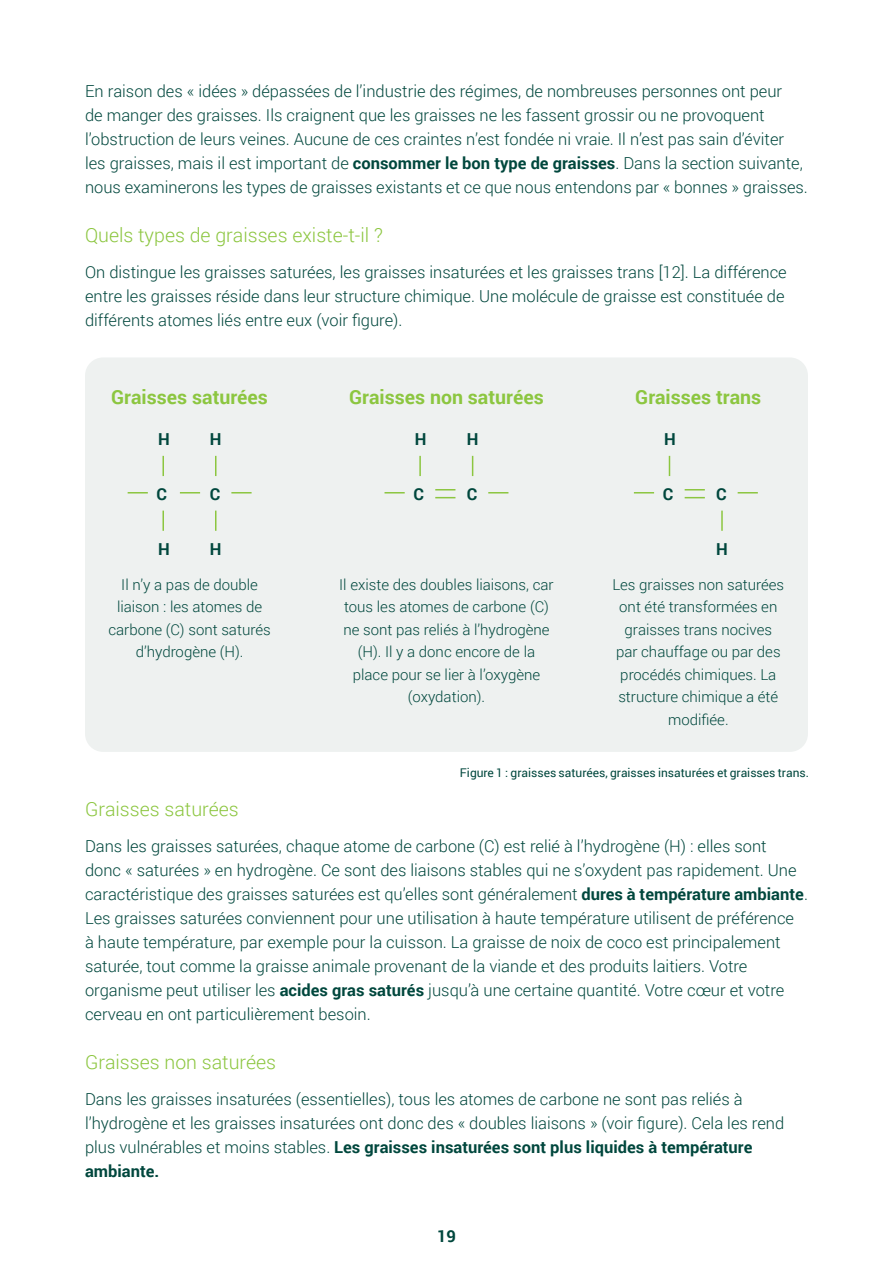
<style>
.page{position:relative;width:893px;height:1263px;background:#fff}
.page>*{position:absolute;margin:0;border:0;box-sizing:border-box;transform-origin:0 0}
.t1{font:300 19.5px "Roboto";color:#8cc640}
.t2{font:700 19.5px "Roboto";color:#8cc640}
.t3{font:300 16.5px/24px "Roboto";color:#00473d}
.t4{font:700 16.5px "Roboto";color:#00473d}
.t5{font:300 15px/22.5px "Roboto";color:#00473d;text-align:center}
.t6{font:12px "Roboto";color:#00473d}
.s1{font-weight:700}
</style>
<div class="page">
<div style="left:85px;top:357px;width:723px;height:395px;background:#eef1f0;border-radius:18px"></div>
<svg style="left:180px;top:492px;width:20px;height:1px"></svg>
<svg style="left:128px;top:492px;width:20px;height:1px"></svg>
<svg style="left:231px;top:492px;width:21px;height:1px"></svg>
<svg style="left:215px;top:456px;width:1px;height:20px"></svg>
<hr style="left:162px;top:456px;width:2px;height:20px;background:#8cc640">
<svg style="left:215px;top:511px;width:1px;height:20px"></svg>
<hr style="left:162px;top:511px;width:2px;height:20px;background:#8cc640">
<svg style="left:634px;top:492px;width:20px;height:1px"></svg>
<svg style="left:738px;top:492px;width:20px;height:1px"></svg>
<svg style="left:669px;top:456px;width:1px;height:20px"></svg>
<hr style="left:721px;top:511px;width:2px;height:20px;background:#8cc640">
<svg style="left:435px;top:489px;width:20px;height:1px"></svg>
<svg style="left:435px;top:497px;width:20px;height:1px"></svg>
<svg style="left:384px;top:492px;width:21px;height:1px"></svg>
<svg style="left:488px;top:492px;width:20px;height:1px"></svg>
<svg style="left:472px;top:456px;width:1px;height:20px"></svg>
<hr style="left:419px;top:456px;width:2px;height:20px;background:#8cc640">
<svg style="left:685px;top:489px;width:20px;height:1px"></svg>
<svg style="left:685px;top:497px;width:20px;height:1px"></svg>
<p class="t3" style="left:85px;top:79px;width:724px">En raison des « idées » dépassées de l’industrie des régimes, de nombreuses personnes ont peur<br>de manger des graisses. Ils craignent que les graisses ne les fassent grossir ou ne provoquent l’obstruction de leurs veines. Aucune de ces craintes n’est fondée ni vraie. Il n’est pas sain d’éviter les graisses, mais il est important de <span class="s1">consommer le bon type de graisses</span>. Dans la section suivante, nous examinerons les types de graisses existants et ce que nous entendons par « bonnes » graisses.</p>
<p class="t1" style="left:85px;top:221px;width:299px">Quels types de graisses existe-t-il ?</p>
<p class="t3" style="left:85px;top:260px;width:703px">On distingue les graisses saturées, les graisses insaturées et les graisses trans [12]. La différence entre les graisses réside dans leur structure chimique. Une molécule de graisse est constituée de différents atomes liés entre eux (voir figure).</p>
<p class="t2" style="left:111px;top:383px;width:158px">Graisses saturées</p>
<p class="t2" style="left:349px;top:383px;width:196px">Graisses non saturées</p>
<p class="t2" style="left:635px;top:383px;width:128px">Graisses trans</p>
<p class="t4" style="left:158px;top:427px;width:13px">H</p>
<p class="t4" style="left:210px;top:427px;width:13px">H</p>
<p class="t4" style="left:415px;top:427px;width:13px">H</p>
<p class="t4" style="left:467px;top:427px;width:13px">H</p>
<p class="t4" style="left:664px;top:427px;width:13px">H</p>
<p class="t4" style="left:157px;top:482px;width:12px">C</p>
<p class="t4" style="left:210px;top:482px;width:12px">C</p>
<p class="t4" style="left:413px;top:482px;width:12px">C</p>
<p class="t4" style="left:467px;top:482px;width:12px">C</p>
<p class="t4" style="left:663px;top:482px;width:12px">C</p>
<p class="t4" style="left:716px;top:482px;width:12px">C</p>
<p class="t4" style="left:158px;top:538px;width:13px">H</p>
<p class="t4" style="left:210px;top:538px;width:13px">H</p>
<p class="t4" style="left:716px;top:538px;width:13px">H</p>
<p class="t5" style="left:108px;top:572px;width:164px">Il n’y a pas de double liaison : les atomes de carbone (C) sont saturés d’hydrogène (H).</p>
<p class="t5" style="left:339px;top:572px;width:216px">Il existe des doubles liaisons, car tous les atomes de carbone (C) ne sont pas reliés à l’hydrogène (H). Il y a donc encore de la place pour se lier à l’oxygène (oxydation).</p>
<p class="t5" style="left:612px;top:572px;width:173px">Les graisses non saturées ont été transformées en graisses trans nocives par chauffage ou par des procédés chimiques. La structure chimique a été modifiée.</p>
<p class="t6" style="left:460px;top:764px;width:350px">Figure 1 : graisses saturées, graisses insaturées et graisses trans.</p>
<p class="t1" style="left:85px;top:795px;width:155px">Graisses saturées</p>
<p class="t3" style="left:85px;top:834px;width:724px">Dans les graisses saturées, chaque atome de carbone (C) est relié à l’hydrogène (H) : elles sont<br>donc « saturées » en hydrogène. Ce sont des liaisons stables qui ne s’oxydent pas rapidement. Une caractéristique des graisses saturées est qu’elles sont généralement <span class="s1">dures à température ambiante</span>.<br>Les graisses saturées conviennent pour une utilisation à haute température utilisent de préférence<br>à haute température, par exemple pour la cuisson. La graisse de noix de coco est principalement saturée, tout comme la graisse animale provenant de la viande et des produits laitiers. Votre organisme peut utiliser les <span class="s1">acides gras saturés</span> jusqu’à une certaine quantité. Votre cœur et votre cerveau en ont particulièrement besoin.</p>
<p class="t1" style="left:85px;top:1048px;width:192px">Graisses non saturées</p>
<p class="t3" style="left:85px;top:1087px;width:701px">Dans les graisses insaturées (essentielles), tous les atomes de carbone ne sont pas reliés à l’hydrogène et les graisses insaturées ont donc des « doubles liaisons » (voir figure). Cela les rend plus vulnérables et moins stables. <span class="s1">Les graisses insaturées sont plus liquides à température ambiante.</span></p>
<p class="t4" style="left:437px;top:1224px;width:20px">19</p>
</div>
